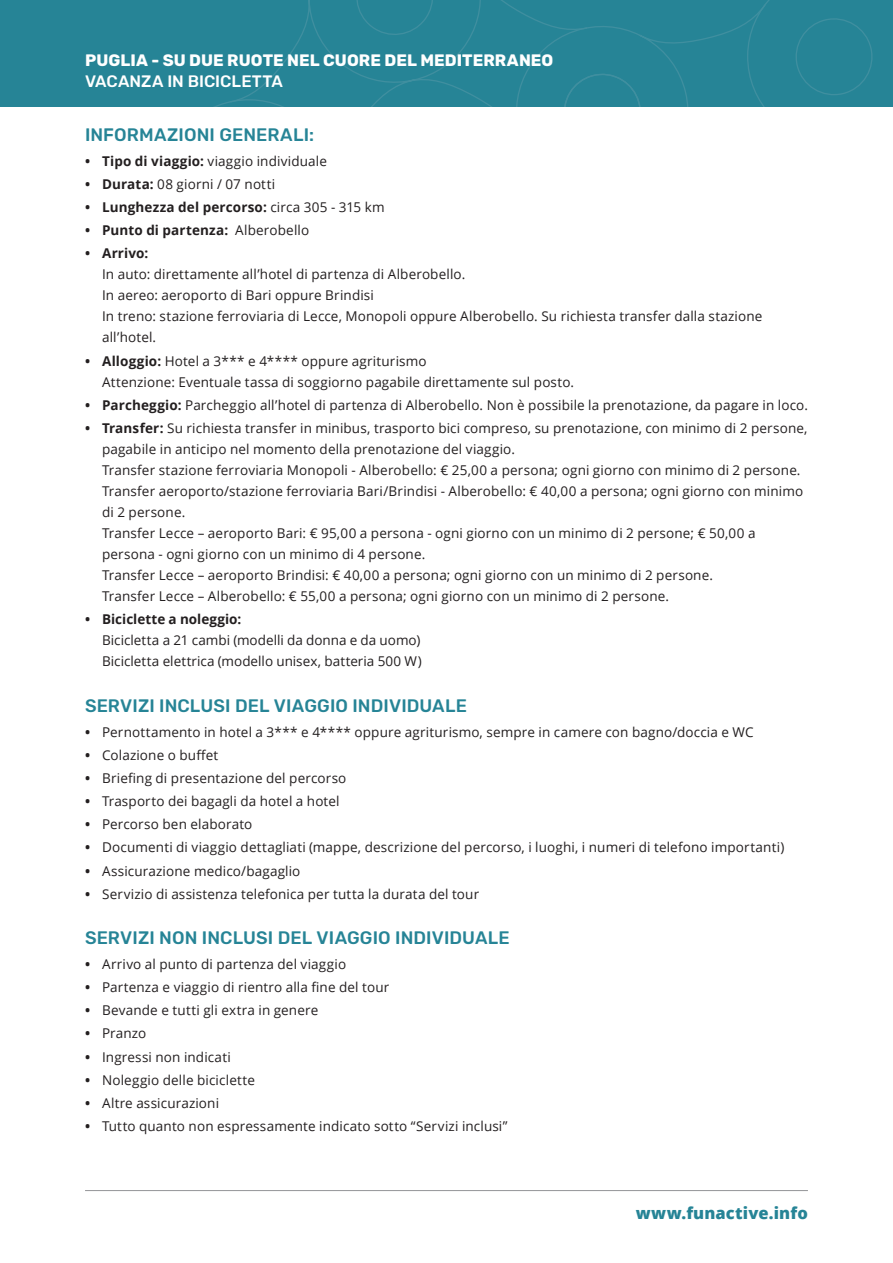
<style>
.page{position:relative;width:893px;height:1263px;background:#fff}
.page>*{position:absolute;margin:0;border:0;box-sizing:border-box;transform-origin:0 0}
.t1{font:500 18px "Rubik";letter-spacing:.005em;color:#268496}
.t2{font:700 16.5px "Rubik";letter-spacing:.005em;color:#fff}
.t3{font:500 16.5px "Rubik";color:#fff}
.t4{font:800 16.5px "Open Sans";letter-spacing:.01em;color:#268496}
.t5{font:13.5px/21px "Open Sans";letter-spacing:.01em;color:#231f20}
.t6{font:700 13.5px "Open Sans";letter-spacing:.005em;color:#231f20}
.s1{font-weight:700}
.s2{font-weight:400}
</style>
<div class="page">
<div style="left:0;top:0;width:893px;height:106px;background:#268496"></div>
<svg style="left:216px;top:0;width:657px;height:106px"></svg>
<hr style="left:85px;top:1190px;width:723px;height:1px;background:#939598">
<p class="t2" style="left:85px;top:51px;width:470px">PUGLIA - SU DUE RUOTE NEL CUORE DEL MEDITERRANEO</p>
<p class="t3" style="left:85px;top:72px;width:199px">VACANZA IN BICICLETTA</p>
<h1 class="t1" style="left:85px;top:124px;width:68px">INFORMAZ</h1>
<h1 class="t1" style="left:179px;top:124px;width:137px">IONI GENERALI:</h1>
<p class="t5" style="left:85px;top:150px;width:243px"><span class="s1">• Tipo di viaggio:</span> viaggio individuale</p>
<p class="t5" style="left:85px;top:173px;width:192px"><span class="s1">• Durata:</span> 08 giorni / 07 notti</p>
<p class="t6" style="left:85px;top:198px;width:301px">• Lunghezza del percorso: <span class="s2">circa 305 - 315 km</span></p>
<p class="t6" style="left:85px;top:221px;width:226px">• Punto di partenza: <span class="s2">Alberobello</span></p>
<p class="t6" style="left:85px;top:244px;width:65px">• Arrivo:</p>
<p class="t5" style="left:102px;top:264px;width:662px">In auto: direttamente all’hotel di partenza di Alberobello.<br>In aereo: aeroporto di Bari oppure Brindisi<br>In treno: stazione ferroviaria di Lecce, Monopoli oppure Alberobello. Su richiesta transfer dalla stazione all’hotel.</p>
<p class="t5" style="left:102px;top:350px;width:474px;text-indent:-17px"><span class="s1">• Alloggio:</span> Hotel a 3*** e 4**** oppure agriturismo<br>Attenzione: Eventuale tassa di soggiorno pagabile direttamente sul posto.</p>
<p class="t5" style="left:85px;top:394px;width:724px"><span class="s1">• Parcheggio:</span> Parcheggio all’hotel di partenza di Alberobello. Non è possibile la prenotazione, da pagare in loco.</p>
<p class="t5" style="left:102px;top:417px;width:707px;text-indent:-17px"><span class="s1">• Transfer:</span> Su richiesta transfer in minibus, trasporto bici compreso, su prenotazione, con minimo di 2 persone, pagabile in anticipo nel momento della prenotazione del viaggio.<br>Transfer stazione ferroviaria Monopoli - Alberobello: € 25,00 a persona; ogni giorno con minimo di 2 persone.<br>Transfer aeroporto/stazione ferroviaria Bari/Brindisi - Alberobello: € 40,00 a persona; ogni giorno con minimo di 2 persone.<br>Transfer Lecce – aeroporto Bari: € 95,00 a persona - ogni giorno con un minimo di 2 persone; € 50,00 a persona - ogni giorno con un minimo di 4 persone.<br>Transfer Lecce – aeroporto Brindisi: € 40,00 a persona; ogni giorno con un minimo di 2 persone.<br>Transfer Lecce – Alberobello: € 55,00 a persona; ogni giorno con un minimo di 2 persone.</p>
<p class="t6" style="left:85px;top:609px;width:158px">• Biciclette a noleggio:</p>
<p class="t5" style="left:102px;top:629px;width:321px">Bicicletta a 21 cambi (modelli da donna e da uomo)<br>Bicicletta elettrica (modello unisex, batteria 500 W)</p>
<h1 class="t1" style="left:85px;top:695px;width:13px">SER</h1>
<h1 class="t1" style="left:120px;top:695px;width:346px">VIZI INCLUSI DEL VIAGGIO IN DIVIDUALE</h1>
<p class="t5" style="left:85px;top:721px;width:670px"><span class="s1">•</span> Pernottamento in hotel a 3*** e 4**** oppure agriturismo, sempre in camere con bagno/doccia e WC</p>
<p class="t5" style="left:85px;top:744px;width:135px"><span class="s1">•</span> Colazione o buffet</p>
<p class="t5" style="left:85px;top:767px;width:263px"><span class="s1">•</span> Briefing di presentazione del percorso</p>
<p class="t5" style="left:85px;top:790px;width:256px"><span class="s1">•</span> Trasporto dei bagagli da hotel a hotel</p>
<p class="t5" style="left:85px;top:813px;width:169px"><span class="s1">•</span> Percorso ben elaborato</p>
<p class="t5" style="left:85px;top:837px;width:701px"><span class="s1">•</span> Documenti di viaggio dettagliati (mappe, descrizione del percorso, i luoghi, i numeri di telefono importanti)</p>
<p class="t5" style="left:85px;top:860px;width:217px"><span class="s1">•</span> Assicurazione medico/bagaglio</p>
<p class="t5" style="left:85px;top:883px;width:396px"><span class="s1">•</span> Servizio di assistenza telefonica per tutta la durata del tour</p>
<h1 class="t1" style="left:85px;top:927px;width:13px">SER</h1>
<h1 class="t1" style="left:120px;top:927px;width:52px">VIZI NON</h1>
<h1 class="t1" style="left:202px;top:927px;width:307px">INCLUSI DEL VIAGGIO IN DIVIDUALE</h1>
<p class="t5" style="left:85px;top:953px;width:263px"><span class="s1">•</span> Arrivo al punto di partenza del viaggio</p>
<p class="t5" style="left:85px;top:976px;width:306px"><span class="s1">•</span> Partenza e viaggio di rientro alla fine del tour</p>
<p class="t5" style="left:85px;top:999px;width:235px"><span class="s1">•</span> Bevande e tutti gli extra in genere</p>
<p class="t5" style="left:85px;top:1023px;width:63px"><span class="s1">•</span> Pranzo</p>
<p class="t5" style="left:85px;top:1046px;width:147px"><span class="s1">•</span> Ingressi non indicati</p>
<p class="t5" style="left:85px;top:1069px;width:171px"><span class="s1">•</span> Noleggio delle biciclette</p>
<p class="t5" style="left:85px;top:1092px;width:136px"><span class="s1">•</span> Altre assicurazioni</p>
<p class="t5" style="left:85px;top:1115px;width:424px"><span class="s1">•</span> Tutto quanto non espressamente indicato sotto “Servizi inclusi”</p>
<p class="t4" style="left:636px;top:1200px;width:174px">www.funactive.info</p>
</div>
